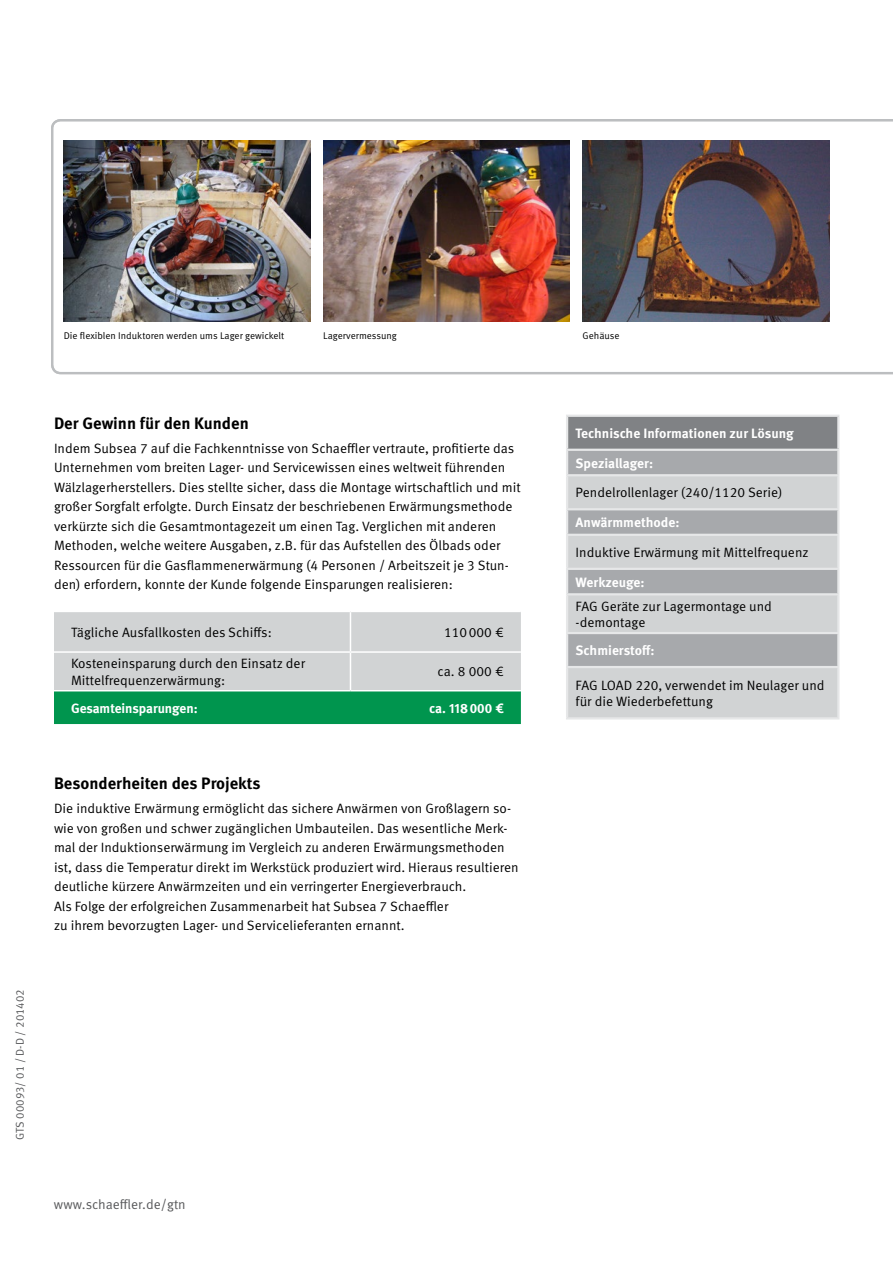
<style>
.page{position:relative;width:893px;height:1263px;background:#fff}
.page>*{position:absolute;margin:0;border:0;box-sizing:border-box;transform-origin:0 0}
.t1{font:700 16.5px "Schaeffler Meta";color:#000}
.t2{font:13.5px/19.5px "Schaeffler Meta";color:#000}
.t3{font:700 13.5px "Schaeffler Meta";color:#fff}
.t4{font:13.5px "Schaeffler Meta";color:#58595b}
.t5{font:700 13.5px "Meta";letter-spacing:-.005em;color:#fff}
.t6{font:13.5px "Meta Bold Caps Expert";color:#fff}
.t7{font:11.25px "Schaeffler Meta";color:#58595b}
.t8{font:9.75px "Schaeffler Meta";color:#000}
.s1{font-family:"Schaeffler Meta";font-weight:700}
</style>
<div class="page">
<svg style="left:51px;top:119px;width:842px;height:256px"></svg>
<img style="left:64px;top:140px;width:246px;height:181px">
<img style="left:323px;top:140px;width:247px;height:181px">
<img style="left:583px;top:140px;width:246px;height:181px">
<svg style="left:54px;top:612px;width:467px;height:112px;background:#92c0ac"></svg>
<hr style="left:350px;top:612px;width:1px;height:39px;background:#fff">
<hr style="left:54px;top:651px;width:296px;height:2px;background:#fff">
<hr style="left:350px;top:651px;width:171px;height:2px;background:#fff">
<hr style="left:350px;top:653px;width:1px;height:37px;background:#fff">
<hr style="left:54px;top:690px;width:296px;height:1px;background:#fff">
<hr style="left:350px;top:690px;width:171px;height:1px;background:#fff">
<div style="left:567px;top:416px;width:271px;height:34px;background:#808285"></div>
<div style="left:568px;top:451px;width:269px;height:23px;background:#a7a9ac"></div>
<svg style="left:568px;top:476px;width:269px;height:241px;background:#c2c4c6"></svg>
<hr style="left:566px;top:449px;width:273px;height:2px;background:#e6e7e8">
<hr style="left:566px;top:474px;width:273px;height:2px;background:#e6e7e8">
<hr style="left:566px;top:508px;width:273px;height:2px;background:#e6e7e8">
<hr style="left:566px;top:534px;width:273px;height:2px;background:#e6e7e8">
<hr style="left:566px;top:568px;width:273px;height:2px;background:#e6e7e8">
<hr style="left:566px;top:593px;width:273px;height:2px;background:#e6e7e8">
<hr style="left:566px;top:632px;width:273px;height:2px;background:#e6e7e8">
<hr style="left:566px;top:666px;width:273px;height:2px;background:#e6e7e8">
<hr style="left:566px;top:717px;width:273px;height:2px;background:#e6e7e8">
<hr style="left:566px;top:415px;width:273px;height:2px;background:#e6e7e8">
<hr style="left:566px;top:417px;width:2px;height:32px;background:#e6e7e8">
<hr style="left:837px;top:417px;width:2px;height:32px;background:#e6e7e8">
<hr style="left:566px;top:451px;width:2px;height:23px;background:#e6e7e8">
<hr style="left:837px;top:451px;width:2px;height:23px;background:#e6e7e8">
<hr style="left:566px;top:476px;width:2px;height:32px;background:#e6e7e8">
<hr style="left:837px;top:476px;width:2px;height:32px;background:#e6e7e8">
<hr style="left:566px;top:510px;width:2px;height:24px;background:#e6e7e8">
<hr style="left:837px;top:510px;width:2px;height:24px;background:#e6e7e8">
<hr style="left:566px;top:536px;width:2px;height:32px;background:#e6e7e8">
<hr style="left:837px;top:536px;width:2px;height:32px;background:#e6e7e8">
<hr style="left:566px;top:570px;width:2px;height:23px;background:#e6e7e8">
<hr style="left:837px;top:570px;width:2px;height:23px;background:#e6e7e8">
<hr style="left:566px;top:595px;width:2px;height:37px;background:#e6e7e8">
<hr style="left:837px;top:595px;width:2px;height:37px;background:#e6e7e8">
<hr style="left:566px;top:634px;width:2px;height:32px;background:#e6e7e8">
<hr style="left:837px;top:634px;width:2px;height:32px;background:#e6e7e8">
<hr style="left:566px;top:668px;width:2px;height:49px;background:#e6e7e8">
<hr style="left:837px;top:668px;width:2px;height:49px;background:#e6e7e8">
<p class="t8" style="left:64px;top:330px;width:222px">Die flexiblen Induktoren werden ums Lager gewickelt</p>
<p class="t8" style="left:323px;top:330px;width:75px">Lagervermessung</p>
<p class="t8" style="left:583px;top:330px;width:39px">Gehäuse</p>
<p class="t7" style="left:13px;top:1139px;width:152px;rotate:-90deg">GTS 00093/ 01 / D-D / 201402</p>
<p class="t1" style="left:54px;top:413px;width:196px">Der Gewinn für den Kunden</p>
<p class="t2" style="left:54px;top:439px;width:468px">Indem Subsea 7 auf die Fachkenntnisse von Schaeffler vertraute, profitierte das Unternehmen vom breiten Lager- und Servicewissen eines weltweit führenden Wälzlagerherstellers. Dies stellte sicher, dass die Montage wirtschaftlich und mit großer Sorgfalt erfolgte. Durch Einsatz der beschriebenen Erwärmungsmethode verkürzte sich die Gesamtmontagezeit um einen Tag. Verglichen mit anderen Methoden, welche weitere Ausgaben, z.B. für das Aufstellen des Ölbads oder Ressourcen für die Gasflammenerwärmung (4 Personen / Arbeitszeit je 3 Stun&shy;den) erfordern, konnte der Kunde folgende Einsparungen realisieren:</p>
<p class="t2" style="left:71px;top:622px;width:202px">Tägliche Ausfallkosten des Schiffs:</p>
<p class="t2" style="left:444px;top:622px;width:61px">110000 €</p>
<p class="t2" style="left:71px;top:655px;width:236px;line-height:16.5px">Kosteneinsparung durch den Einsatz der<br>Mittelfrequenzerwärmung:</p>
<p class="t2" style="left:438px;top:662px;width:68px">ca. 8 000 €</p>
<p class="t5" style="left:71px;top:700px;width:128px">Gesamteinsparungen:</p>
<p class="t6" style="left:429px;top:700px;width:76px"><span class="s1">ca.</span> 118000 <span class="s1">€</span></p>
<p class="t1" style="left:54px;top:773px;width:208px">Besonderheiten des Projekts</p>
<p class="t2" style="left:54px;top:799px;width:466px">Die induktive Erwärmung ermöglicht das sichere Anwärmen von Großlagern so&shy;wie von großen und schwer zugänglichen Umbauteilen. Das wesentliche Merk&shy;mal der Induktionserwärmung im Vergleich zu anderen Erwärmungsmethoden ist, dass die Temperatur direkt im Werkstück produziert wird. Hieraus resultieren deutliche kürzere Anwärmzeiten und ein verringerter Energieverbrauch.<br>Als Folge der erfolgreichen Zusammenarbeit hat Subsea 7 Schaeffler<br>zu ihrem bevorzugten Lager- und Servicelieferanten ernannt.</p>
<p class="t4" style="left:54px;top:1196px;width:133px">www.schaeffler.de/gtn</p>
<p class="t3" style="left:576px;top:425px;width:220px">Technische Informationen zur Lösung</p>
<p class="t3" style="left:576px;top:454px;width:79px">Speziallager:</p>
<p class="t2" style="left:576px;top:483px;width:208px">Pendelrollenlager (240/1120 Serie)</p>
<p class="t3" style="left:576px;top:514px;width:105px">Anwärmmethode:</p>
<p class="t2" style="left:576px;top:543px;width:234px">Induktive Erwärmung mit Mittelfrequenz</p>
<p class="t3" style="left:576px;top:573px;width:70px">Werkzeuge:</p>
<p class="t2" style="left:576px;top:598px;width:198px;line-height:16.5px">FAG Geräte zur Lagermontage und -demontage</p>
<p class="t3" style="left:576px;top:642px;width:80px">Schmierstoff:</p>
<p class="t2" style="left:576px;top:677px;width:250px;line-height:16.5px">FAG LOAD 220, verwendet im Neulager und für die Wiederbefettung</p>
</div>
